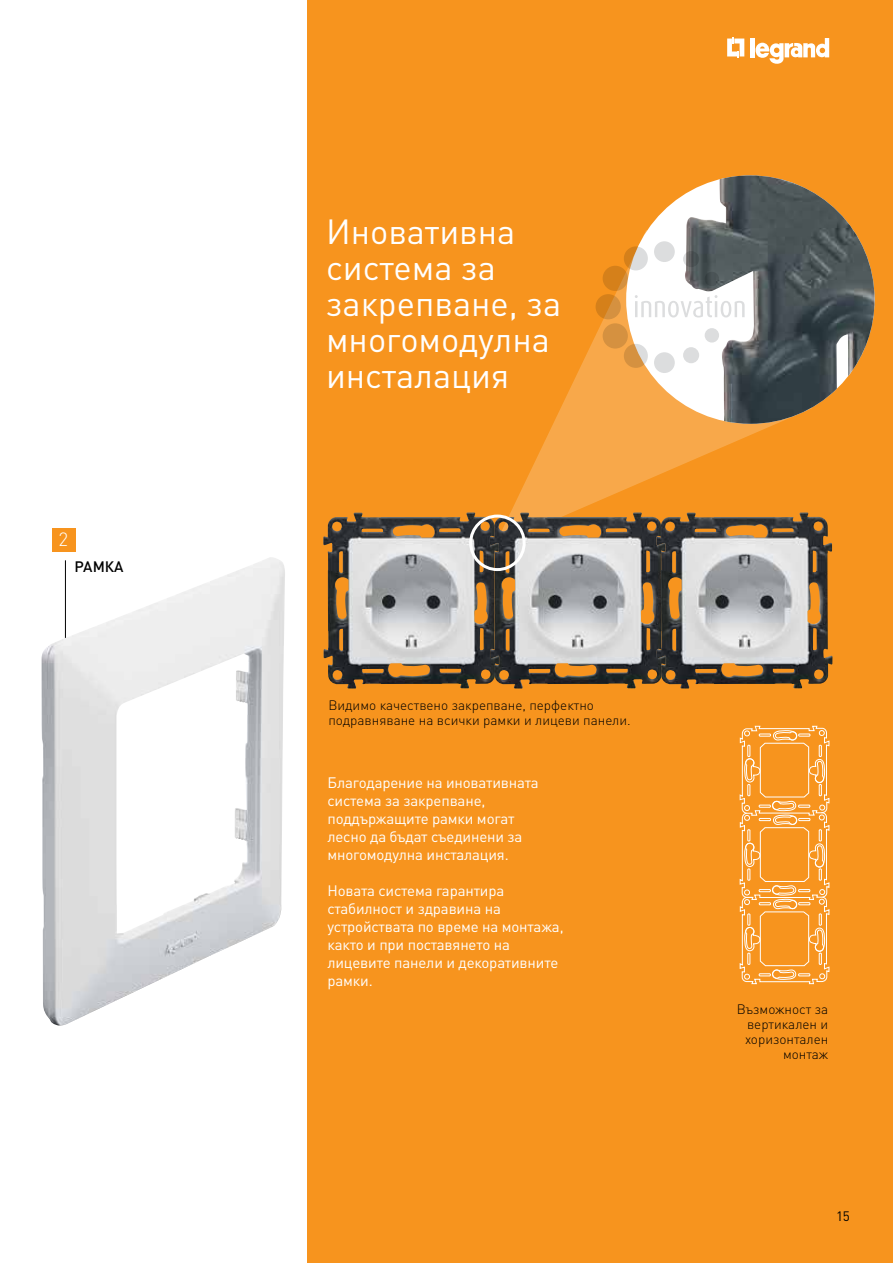
<style>
.page{position:relative;width:893px;height:1263px;background:#fff}
.page>*{position:absolute;margin:0;border:0;box-sizing:border-box;transform-origin:0 0}
.t1{font:34.5px/36px "DIN Pro";color:#fff}
.t2{font:300 18.9px "DIN Pro";color:#fff}
.t3{font:15px/18px "DIN Pro";letter-spacing:-.01em;color:#fff}
.t4{font:500 15px "DIN Pro";color:#000}
.t5{font:300 13.5px/15px "DIN Pro";color:#000}
.t6{font:13.5px "DIN Pro";color:#000}
</style>
<div class="page">
<div style="left:308px;top:0;width:585px;height:1263px;background:#f7941e"></div>
<svg style="left:511px;top:230px;width:264px;height:282px"></svg>
<div style="left:626px;top:175px;width:248px;height:249px;background:#fff;border-radius:50%"></div>
<img style="left:685px;top:175px;width:189px;height:249px">
<div style="left:53px;top:528px;width:23px;height:23px;background:#f7941e"></div>
<img style="left:42px;top:557px;width:243px;height:468px">
<img style="left:323px;top:512px;width:167px;height:176px">
<img style="left:490px;top:512px;width:166px;height:176px">
<img style="left:656px;top:512px;width:176px;height:176px">
<div style="left:469px;top:515px;width:57px;height:56px;border:3px solid #fff;border-radius:50%"></div>
<svg style="left:705px;top:272px;width:14px;height:14px"></svg>
<svg style="left:683px;top:251px;width:16px;height:16px"></svg>
<div style="left:654px;top:241px;width:21px;height:21px;background:#dcddde;border-radius:50%"></div>
<svg style="left:624px;top:246px;width:24px;height:24px"></svg>
<svg style="left:603px;top:266px;width:25px;height:25px"></svg>
<div style="left:705px;top:328px;width:14px;height:15px;background:#dcddde;border-radius:50%"></div>
<div style="left:683px;top:347px;width:16px;height:16px;background:#dcddde;border-radius:50%"></div>
<div style="left:654px;top:352px;width:21px;height:21px;background:#dcddde;border-radius:50%"></div>
<svg style="left:624px;top:344px;width:24px;height:24px"></svg>
<div style="left:603px;top:323px;width:25px;height:26px;background:#d59140;border-radius:50%"></div>
<svg style="left:596px;top:294px;width:25px;height:25px"></svg>
<svg style="left:635px;top:295px;width:110px;height:22px"></svg>
<svg style="left:739px;top:725px;width:91px;height:260px"></svg>
<svg style="left:727px;top:37px;width:17px;height:21px"></svg>
<hr style="left:751px;top:38px;width:4px;height:19px;background:#fff">
<svg style="left:755px;top:38px;width:74px;height:26px"></svg>
<p class="t2" style="left:59px;top:524px;width:11px">2</p>
<p class="t4" style="left:75px;top:556px;width:50px">РАМКА</p>
<h1 class="t1" style="left:326px;top:212px;width:237px">Иновативна система за закрепване, за многомодулна инсталация</h1>
<p class="t5" style="left:328px;top:696px;width:304px">Видимо качествено закрепване, перфектно подравняване на всички рамки и лицеви панели.</p>
<p class="t3" style="left:327px;top:773px;width:213px">Благодарение на иновативната система за закрепване, поддържащите рамки могат лесно да бъдат съединени за многомодулна инсталация.</p>
<p class="t3" style="left:327px;top:881px;width:238px">Новата система гарантира стабилност и здравина на устройствата по време на монтажа, както и при поставянето на лицевите панели и декоративните рамки.</p>
<p class="t5" style="left:737px;top:1000px;width:93px;text-align:right">Възможност за вертикален и хоризонтален монтаж</p>
<p class="t6" style="left:836px;top:1205px;width:15px">15</p>
</div>
